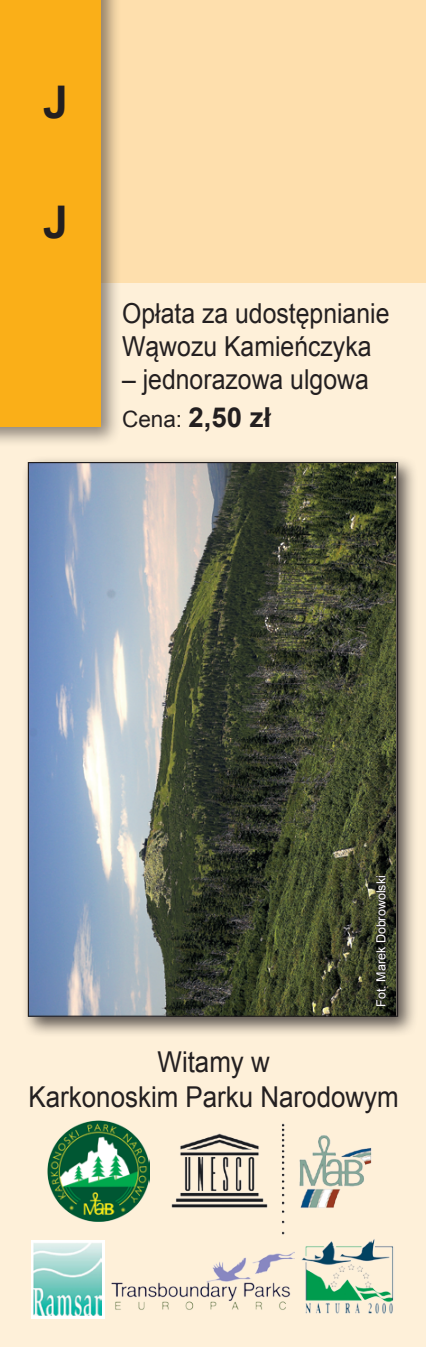
<style>
.page{position:relative;width:426px;height:1347px;background:#fff}
.page>*{position:absolute;margin:0;border:0;box-sizing:border-box;transform-origin:0 0}
.t1{font:700 45px "Arial";color:#231f20}
.t2{font:28.75px/34.5px "Arial";color:#231f20;text-align:center;scale:.9 1}
.t3{font:27.5px/33px "Arial";color:#231f20;scale:.9 1}
.t4{font:700 27.5px "Arial";color:#231f20}
.t5{font:12.5px "Arial";color:#fff}
.s1{font-weight:400;font-size:22.5px}
</style>
<div class="page">
<div style="left:0;top:0;width:425px;height:1346px;background:#fef0d9"></div>
<div style="left:0;top:0;width:425px;height:282px;background:#fedfad"></div>
<img style="left:301px;top:1239px;width:92px;height:75px">
<img style="left:47px;top:1120px;width:102px;height:101px">
<svg style="left:31px;top:1240px;width:73px;height:78px"></svg>
<img style="left:34px;top:1242px;width:68px;height:73px">
<img style="left:111px;top:1252px;width:183px;height:58px">
<div style="left:0;top:0;width:121px;height:448px;background:#231f20;opacity:.5"></div>
<div style="left:0;top:0;width:101px;height:427px;background:#faaf18"></div>
<div style="left:21px;top:455px;width:397px;height:582px;background:#231f20;opacity:.75"></div>
<img style="left:30px;top:464px;width:365px;height:550px">
<svg style="left:373px;top:875px;width:13px;height:131px;background:#2c2e21"></svg>
<img style="left:171px;top:1123px;width:201px;height:112px">
<h1 class="t1" style="left:43px;top:72px;width:27px">J</h1>
<h1 class="t1" style="left:43px;top:192px;width:27px">J</h1>
<p class="t3" style="left:122px;top:297px;width:298px">Opłata za udostępnianie<br>Wąwozu Kamieńczyka</p>
<p class="t3" style="left:122px;top:363px;width:275px">– jednorazowa ulgowa</p>
<p class="t4" style="left:122px;top:399px;width:150px"><span class="s1">Cena:</span> 2,50 zł</p>
<p class="t5" style="left:372px;top:1006px;width:133px;rotate:-90deg">Fot. Marek Dobrowolski</p>
<p class="t2" style="left:29px;top:1045px;width:412px">Witamy w<br>Karkonoskim Parku Narodowym</p>
</div>
